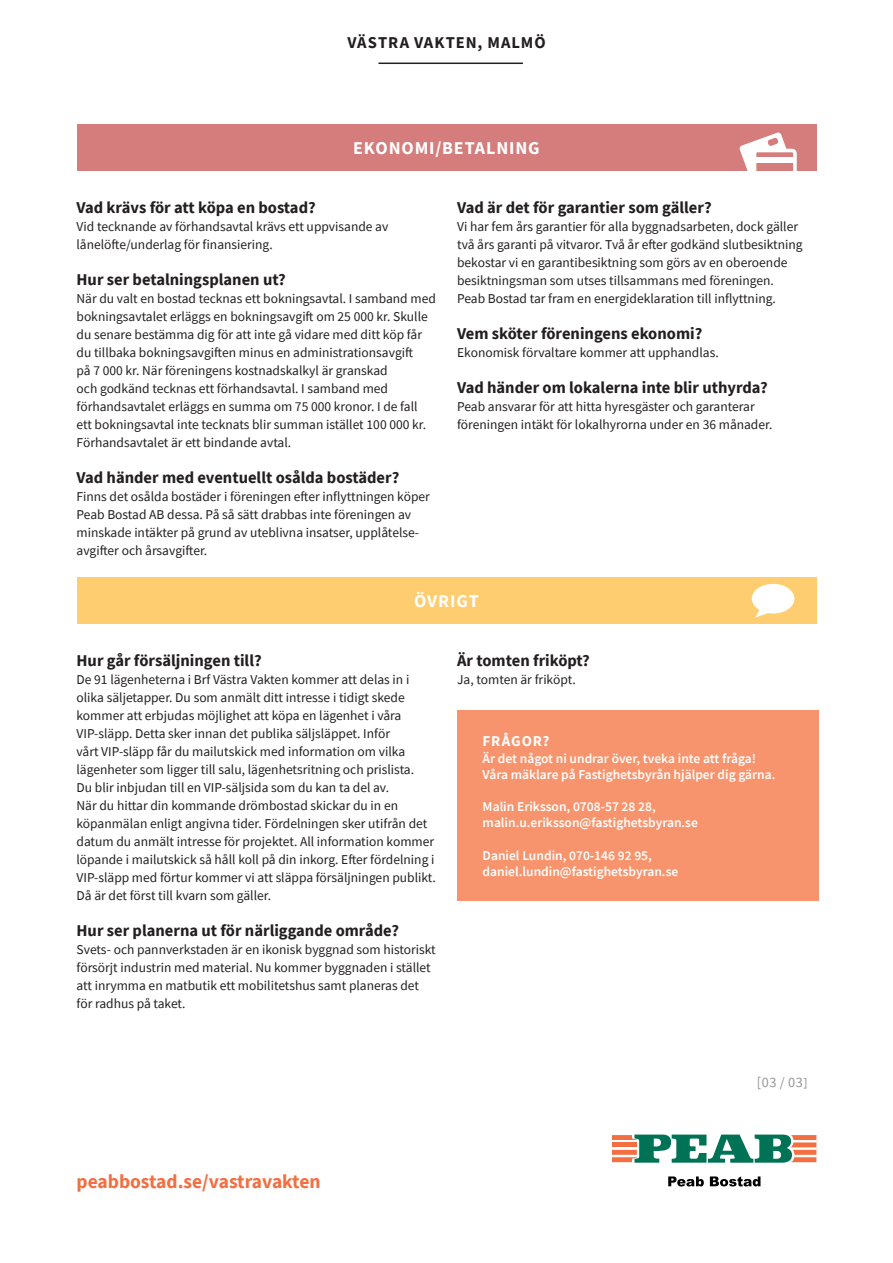
<style>
.page{position:relative;width:893px;height:1263px;background:#fff}
.page>*{position:absolute;margin:0;border:0;box-sizing:border-box;transform-origin:0 0}
.t1{font:700 19.5px "Source Sans Pro";color:#f36f42}
.t2{font:700 18px "Source Sans Pro";letter-spacing:.05em;color:#fff}
.t3{font:700 16.5px "Source Sans Pro";color:#231f20}
.t4{font:700 16.5px "Source Sans Pro";letter-spacing:.055em;color:#231f20}
.t5{font:700 15px "Source Sans Pro";letter-spacing:.055em;color:#fff}
.t6{font:14.25px "Source Sans Pro";color:#939598}
.t7{font:13.5px/18px "Source Sans Pro";color:#231f20}
.t8{font:600 13.5px/16.2px "Source Sans Pro";color:#fff}
</style>
<div class="page">
<svg style="left:668px;top:1176px;width:36px;height:10px"></svg>
<svg style="left:710px;top:1176px;width:50px;height:10px"></svg>
<svg style="left:612px;top:1134px;width:204px;height:29px"></svg>
<hr style="left:378px;top:63px;width:145px;height:1px;background:#231f20">
<div style="left:77px;top:124px;width:739px;height:46px;background:#d47d7c"></div>
<div style="left:77px;top:577px;width:739px;height:47px;background:#fecd70"></div>
<div style="left:457px;top:710px;width:362px;height:190px;background:#f7946d"></div>
<svg style="left:739px;top:132px;width:58px;height:39px"></svg>
<div style="left:754px;top:157px;width:41px;height:5px;background:#fff"></div>
<svg style="left:752px;top:584px;width:42px;height:33px"></svg>
<p class="t4" style="left:347px;top:32px;width:200px">VÄSTRA VAKTEN, MALMÖ</p>
<h2 class="t2" style="left:353px;top:136px;width:188px">EKONOMI/BETALNING</h2>
<p class="t3" style="left:77px;top:196px;width:241px">Vad krävs för att köpa en bostad?</p>
<p class="t7" style="left:77px;top:217px;width:313px">Vid tecknande av förhandsavtal krävs ett uppvisande av lånelöfte/underlag för finansiering.</p>
<p class="t3" style="left:77px;top:268px;width:211px">Hur ser betalningsplanen ut?</p>
<p class="t7" style="left:77px;top:289px;width:361px">När du valt en bostad tecknas ett bokningsavtal. I samband med bokningsavtalet erläggs en bokningsavgift om 25 000 kr. Skulle du senare bestämma dig för att inte gå vidare med ditt köp får du tillbaka bokningsavgiften minus en administrationsavgift<br>på 7 000 kr. När föreningens kostnadskalkyl är granskad<br>och godkänd tecknas ett förhandsavtal. I samband med förhandsavtalet erläggs en summa om 75 000 kronor. I de fall ett bokningsavtal inte tecknats blir summan istället 100 000 kr.<br>Förhandsavtalet är ett bindande avtal.</p>
<p class="t3" style="left:77px;top:466px;width:324px">Vad händer med eventuellt osålda bostäder?</p>
<p class="t7" style="left:77px;top:487px;width:355px">Finns det osålda bostäder i föreningen efter inflyttningen köper Peab Bostad AB dessa. På så sätt drabbas inte föreningen av minskade intäkter på grund av uteblivna insatser, upplåtelse&shy;avgifter och årsavgifter.</p>
<p class="t3" style="left:457px;top:196px;width:256px">Vad är det för garantier som gäller?</p>
<p class="t7" style="left:457px;top:217px;width:347px">Vi har fem års garantier för alla byggnadsarbeten, dock gäller två års garanti på vitvaror. Två år efter godkänd slutbesiktning bekostar vi en garantibesiktning som görs av en oberoende besiktningsman som utses tillsammans med föreningen.<br>Peab Bostad tar fram en energideklaration till inflyttning.</p>
<p class="t3" style="left:457px;top:322px;width:247px">Vem sköter föreningens ekonomi?</p>
<p class="t7" style="left:457px;top:343px;width:263px">Ekonomisk förvaltare kommer att upphandlas.</p>
<p class="t3" style="left:457px;top:376px;width:312px">Vad händer om lokalerna inte blir uthyrda?</p>
<p class="t7" style="left:457px;top:397px;width:317px">Peab ansvarar för att hitta hyresgäster och garanterar föreningen intäkt för lokalhyrorna under en 36 månader.</p>
<h2 class="t2" style="left:414px;top:589px;width:66px">ÖVRIGT</h2>
<p class="t3" style="left:77px;top:649px;width:187px">Hur går försäljningen till?</p>
<p class="t7" style="left:77px;top:670px;width:361px">De 91 lägenheterna i Brf Västra Vakten kommer att delas in i olika säljetapper. Du som anmält ditt intresse i tidigt skede kommer att erbjudas möjlighet att köpa en lägenhet i våra VIP-släpp. Detta sker innan det publika säljsläppet. Inför<br>vårt VIP-släpp får du mailutskick med information om vilka lägenheter som ligger till salu, lägenhetsritning och prislista.<br>Du blir inbjudan till en VIP-säljsida som du kan ta del av.<br>När du hittar din kommande drömbostad skickar du in en köpanmälan enligt angivna tider. Fördelningen sker utifrån det datum du anmält intresse för projektet. All information kommer löpande i mailutskick så håll koll på din inkorg. Efter fördelning i VIP-släpp med förtur kommer vi att släppa försäljningen publikt.<br>Då är det först till kvarn som gäller.</p>
<p class="t3" style="left:77px;top:919px;width:324px">Hur ser planerna ut för närliggande område?</p>
<p class="t7" style="left:77px;top:940px;width:361px">Svets- och pannverkstaden är en ikonisk byggnad som historiskt försörjt industrin med material. Nu kommer byggnaden i stället att inrymma en matbutik ett mobilitetshus samt planeras det för radhus på taket.</p>
<p class="t3" style="left:457px;top:649px;width:134px">Är tomten friköpt?</p>
<p class="t7" style="left:457px;top:670px;width:120px">Ja, tomten är friköpt.</p>
<p class="t5" style="left:483px;top:731px;width:68px">FRÅGOR?</p>
<p class="t8" style="left:483px;top:750px;width:294px">Är det något ni undrar över, tveka inte att fråga!<br>Våra mäklare på Fastighetsbyrån hjälper dig gärna.</p>
<p class="t8" style="left:483px;top:798px;width:217px">Malin Eriksson, 0708-57 28 28, malin.u.eriksson@fastighetsbyran.se</p>
<p class="t8" style="left:483px;top:847px;width:197px">Daniel Lundin, 070-146 92 95, daniel.lundin@fastighetsbyran.se</p>
<p class="t6" style="left:757px;top:1073px;width:53px">[03 / 03]</p>
<h1 class="t1" style="left:77px;top:1168px;width:246px">peabbostad.se/vastravakten</h1>
</div>
